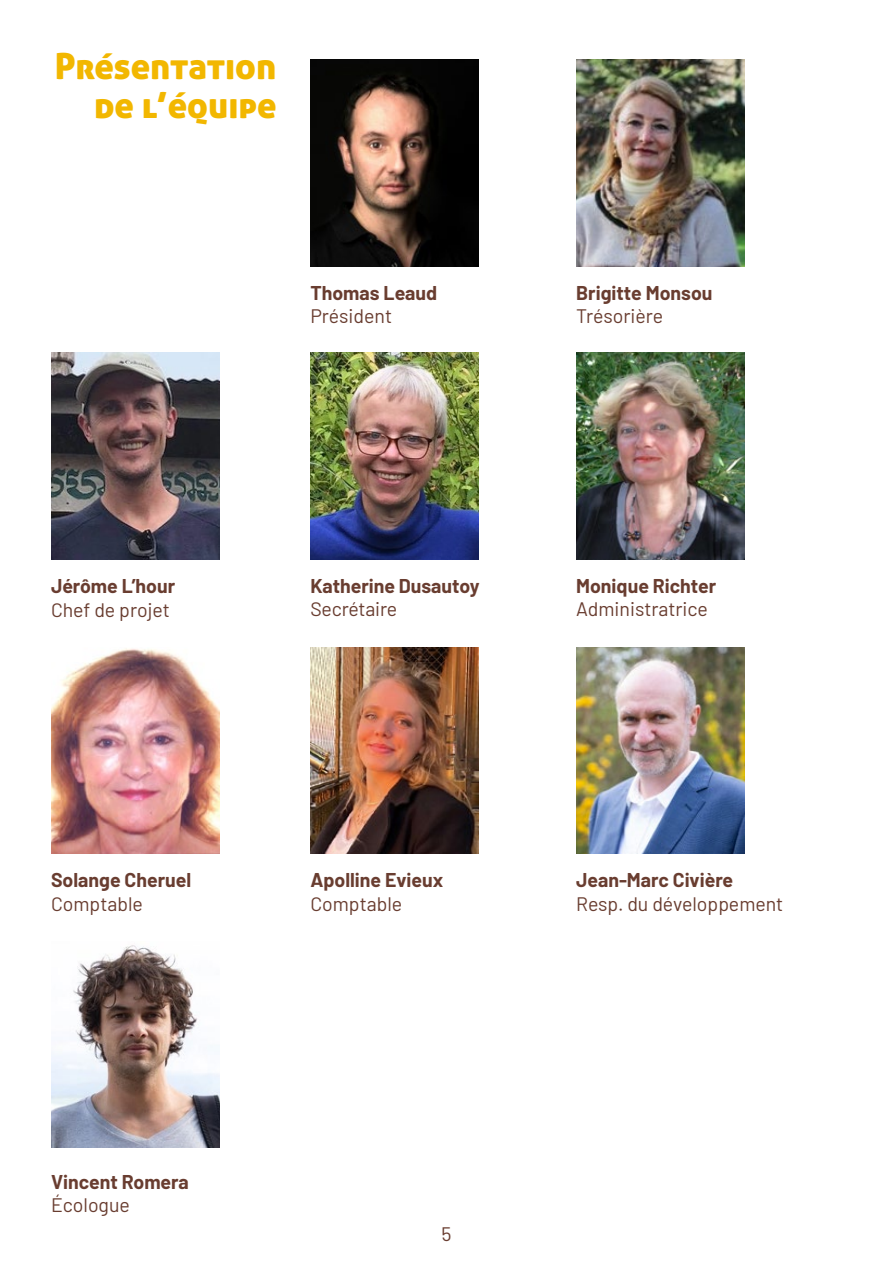
<style>
.page{position:relative;width:893px;height:1263px;background:#fff}
.page>*{position:absolute;margin:0;border:0;box-sizing:border-box;transform-origin:0 0}
.t1{font:36px/39px "Aller Display";color:#f2b700;text-align:right}
.t2{font:700 19.5px "Barlow";color:#693d30}
.t3{font:19.5px "Barlow";color:#693d30}
</style>
<div class="page">
<img style="left:310px;top:60px;width:169px;height:206px">
<img style="left:310px;top:647px;width:169px;height:206px">
<img style="left:576px;top:647px;width:169px;height:206px">
<img style="left:576px;top:60px;width:169px;height:206px">
<img style="left:576px;top:353px;width:169px;height:206px">
<img style="left:310px;top:353px;width:169px;height:206px">
<img style="left:51px;top:648px;width:168px;height:205px">
<img style="left:51px;top:353px;width:168px;height:206px">
<img style="left:51px;top:945px;width:168px;height:202px">
<h1 class="t1" style="left:55px;top:46px;width:223px">Présentation de l’équipe</h1>
<p class="t2" style="left:310px;top:278px;width:128px">Thomas Leaud</p>
<p class="t3" style="left:310px;top:302px;width:83px">Président</p>
<p class="t2" style="left:576px;top:278px;width:138px">Brigitte Monsou</p>
<p class="t3" style="left:576px;top:302px;width:89px">Trésorière</p>
<p class="t2" style="left:51px;top:572px;width:126px">Jérôme L’hour</p>
<p class="t3" style="left:51px;top:595px;width:120px">Chef de projet</p>
<p class="t2" style="left:51px;top:866px;width:142px">Solange Cheruel</p>
<p class="t3" style="left:51px;top:889px;width:93px">Comptable</p>
<p class="t2" style="left:310px;top:571px;width:171px">Katherine Dusautoy</p>
<p class="t3" style="left:310px;top:595px;width:88px">Secrétaire</p>
<p class="t2" style="left:576px;top:571px;width:142px">Monique Richter</p>
<p class="t3" style="left:576px;top:595px;width:133px">Administratrice</p>
<p class="t2" style="left:310px;top:866px;width:134px">Apolline Evieux</p>
<p class="t3" style="left:310px;top:889px;width:93px">Comptable</p>
<p class="t2" style="left:576px;top:866px;width:159px">Jean-Marc Civière</p>
<p class="t3" style="left:576px;top:889px;width:209px">Resp. du développement</p>
<p class="t2" style="left:51px;top:1167px;width:139px">Vincent Romera</p>
<p class="t3" style="left:51px;top:1191px;width:80px">Écologue</p>
<p class="t3" style="left:441px;top:1220px;width:12px">5</p>
</div>
